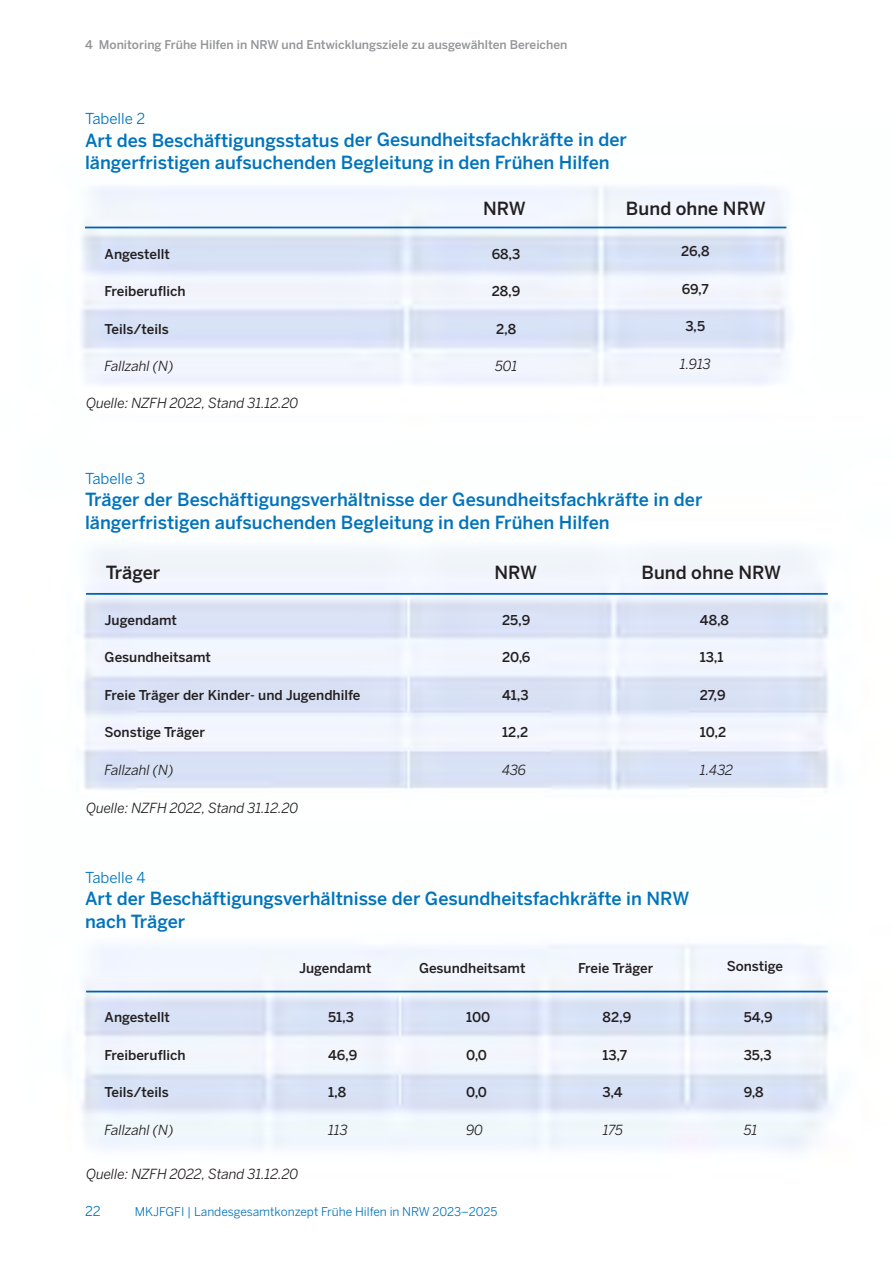
<style>
.page{position:relative;width:893px;height:1263px;background:#fff}
.page>*{position:absolute;margin:0;border:0;box-sizing:border-box;transform-origin:0 0}
.t1{font:500 18px/22.5px "Benton Sans";color:#0073bc}
.t2{font:500 18px "Benton Sans";color:#231f20}
.t3{font:15px "Benton Sans";color:#0073bc}
.t4{font:500 13.5px "Benton Sans";color:#231f20}
.t5{font:italic 13.5px "Benton Sans";letter-spacing:-.015em;color:#231f20}
.t6{font:13.5px "Benton Sans";color:#0073bc}
.t7{font:500 12px "Benton Sans";color:#939598}
.t8{font:12px "Benton Sans";color:#0073bc}
</style>
<div class="page">
<img style="left:80px;top:186px;width:760px;height:966px">
<p class="t7" style="left:85px;top:38px;width:484px">4 Monitoring Frühe Hilfen in NRW und Entwicklungsziele zu ausgewählten Bereichen</p>
<p class="t3" style="left:85px;top:110px;width:62px">Tabelle 2</p>
<p class="t1" style="left:85px;top:129px;width:543px">Art des Beschäftigungsstatus der Gesundheitsfachkräfte in der längerfristigen aufsuchenden Begleitung in den Frühen Hilfen</p>
<p class="t2" style="left:483px;top:198px;width:44px">NRW</p>
<p class="t2" style="left:626px;top:198px;width:141px">Bund ohne NRW</p>
<p class="t4" style="left:105px;top:246px;width:67px">Angestellt</p>
<p class="t4" style="left:105px;top:283px;width:82px">Freiberuflich</p>
<p class="t4" style="left:105px;top:321px;width:66px">Teils/teils</p>
<p class="t5" style="left:105px;top:358px;width:70px">Fallzahl (N)</p>
<p class="t5" style="left:86px;top:396px;width:214px">Quelle: NZFH 2022, Stand 31.12.20</p>
<p class="t4" style="left:492px;top:246px;width:30px">68,3</p>
<p class="t4" style="left:492px;top:283px;width:30px">28,9</p>
<p class="t4" style="left:496px;top:321px;width:22px">2,8</p>
<p class="t5" style="left:495px;top:358px;width:24px">501</p>
<p class="t4" style="left:681px;top:244px;width:30px">26,8</p>
<p class="t4" style="left:682px;top:281px;width:28px">69,7</p>
<p class="t4" style="left:685px;top:319px;width:21px">3,5</p>
<p class="t5" style="left:680px;top:356px;width:32px">1.913</p>
<p class="t3" style="left:85px;top:470px;width:62px">Tabelle 3</p>
<p class="t1" style="left:85px;top:489px;width:619px">Träger der Beschäftigungsverhältnisse der Gesundheitsfachkräfte in der längerfristigen aufsuchenden Begleitung in den Frühen Hilfen</p>
<p class="t2" style="left:106px;top:562px;width:56px">Träger</p>
<p class="t2" style="left:494px;top:562px;width:44px">NRW</p>
<p class="t2" style="left:641px;top:562px;width:141px">Bund ohne NRW</p>
<p class="t4" style="left:105px;top:612px;width:74px">Jugendamt</p>
<p class="t4" style="left:502px;top:612px;width:30px">25,9</p>
<p class="t4" style="left:700px;top:612px;width:31px">48,8</p>
<p class="t4" style="left:105px;top:650px;width:108px">Gesundheitsamt</p>
<p class="t4" style="left:502px;top:650px;width:30px">20,6</p>
<p class="t4" style="left:700px;top:650px;width:25px">13,1</p>
<p class="t4" style="left:105px;top:687px;width:257px">Freie Träger der Kinder- und Jugendhilfe</p>
<p class="t4" style="left:502px;top:687px;width:28px">41,3</p>
<p class="t4" style="left:700px;top:687px;width:27px">27,9</p>
<p class="t4" style="left:105px;top:725px;width:102px">Sonstige Träger</p>
<p class="t4" style="left:502px;top:725px;width:28px">12,2</p>
<p class="t4" style="left:700px;top:725px;width:28px">10,2</p>
<p class="t5" style="left:105px;top:762px;width:70px">Fallzahl (N)</p>
<p class="t5" style="left:502px;top:762px;width:26px">436</p>
<p class="t5" style="left:700px;top:762px;width:35px">1.432</p>
<p class="t5" style="left:86px;top:800px;width:214px">Quelle: NZFH 2022, Stand 31.12.20</p>
<p class="t3" style="left:85px;top:869px;width:62px">Tabelle 4</p>
<p class="t1" style="left:85px;top:888px;width:606px">Art der Beschäftigungsverhältnisse der Gesundheitsfachkräfte in NRW nach Träger</p>
<p class="t4" style="left:299px;top:961px;width:74px">Jugendamt</p>
<p class="t4" style="left:419px;top:961px;width:108px">Gesundheitsamt</p>
<p class="t4" style="left:578px;top:961px;width:77px">Freie Träger</p>
<p class="t4" style="left:727px;top:958px;width:58px">Sonstige</p>
<p class="t4" style="left:105px;top:1010px;width:67px">Angestellt</p>
<p class="t4" style="left:328px;top:1010px;width:28px">51,3</p>
<p class="t4" style="left:466px;top:1010px;width:26px">100</p>
<p class="t4" style="left:603px;top:1010px;width:30px">82,9</p>
<p class="t4" style="left:744px;top:1010px;width:30px">54,9</p>
<p class="t4" style="left:105px;top:1047px;width:82px">Freiberuflich</p>
<p class="t4" style="left:328px;top:1047px;width:31px">46,9</p>
<p class="t4" style="left:466px;top:1047px;width:22px">0,0</p>
<p class="t4" style="left:603px;top:1047px;width:26px">13,7</p>
<p class="t4" style="left:744px;top:1047px;width:30px">35,3</p>
<p class="t4" style="left:105px;top:1085px;width:66px">Teils/teils</p>
<p class="t4" style="left:328px;top:1085px;width:20px">1,8</p>
<p class="t4" style="left:466px;top:1085px;width:22px">0,0</p>
<p class="t4" style="left:603px;top:1085px;width:21px">3,4</p>
<p class="t4" style="left:744px;top:1085px;width:22px">9,8</p>
<p class="t5" style="left:105px;top:1122px;width:70px">Fallzahl (N)</p>
<p class="t5" style="left:328px;top:1122px;width:21px">113</p>
<p class="t5" style="left:466px;top:1122px;width:19px">90</p>
<p class="t5" style="left:603px;top:1122px;width:22px">175</p>
<p class="t5" style="left:744px;top:1122px;width:15px">51</p>
<p class="t5" style="left:86px;top:1166px;width:214px">Quelle: NZFH 2022, Stand 31.12.20</p>
<p class="t6" style="left:85px;top:1203px;width:17px">22</p>
<p class="t8" style="left:135px;top:1205px;width:364px">MKJFGFI | Landesgesamtkonzept Frühe Hilfen in NRW 2023–2025</p>
</div>
